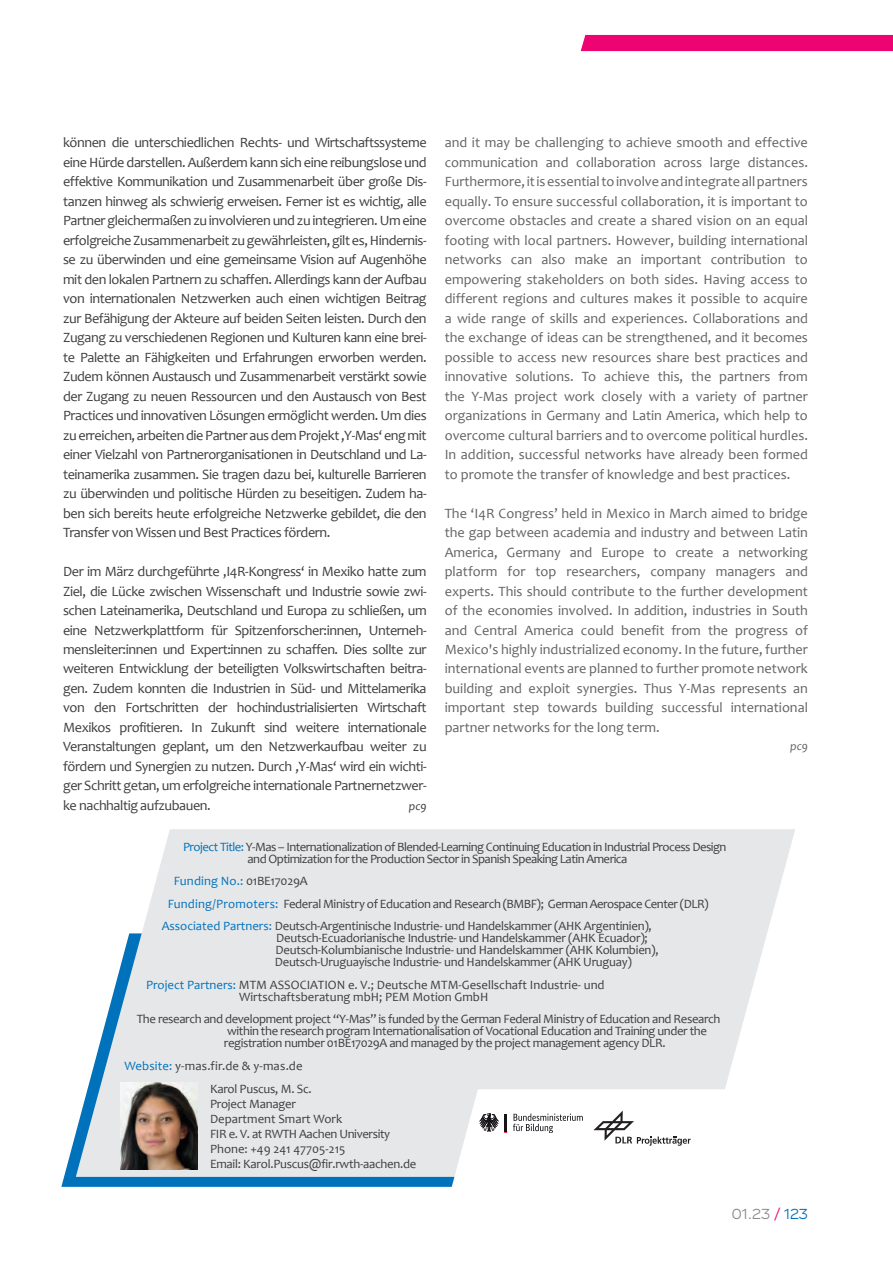
<style>
.page{position:relative;width:893px;height:1263px;background:#fff}
.page>*{position:absolute;margin:0;border:0;box-sizing:border-box;transform-origin:0 0}
.t1{font:15px "Vito";letter-spacing:-.005em;color:#8a8c8f}
.t2{font:14.25px/19.5px "Candara";letter-spacing:-.03em;color:#3e3e3f;text-align:justify}
.t3{font:14.25px/19.5px "Candara";color:#636366;text-align:justify}
.t4{font:12.75px/12px "Candara";letter-spacing:-.025em;color:#3e3e3f}
.t5{font:12.75px/12px "Candara";color:#3e3e3f}
.t6{font:12.75px/23.4px "Candara";letter-spacing:.005em;color:#3e3e3f}
.t7{font:12.75px "Candara";letter-spacing:-.02em;color:#0072bc}
.t8{font:italic 12px "Candara";color:#3e3e3f}
.t9{font:italic 12px "Candara";color:#636366}
.s1{color:#0072bc}
.s2{color:#3e3e3f}
.s3{color:#ed0372}
</style>
<div class="page">
<div style="left:581px;top:35px;width:312px;height:16px;background:#ed0372"></div>
<svg style="left:61px;top:1132px;width:380px;height:55px;background:#1a80c3"></svg>
<svg style="left:76px;top:829px;width:719px;height:348px;background:#e5e8ea"></svg>
<img style="left:121px;top:1082px;width:76px;height:87px">
<svg style="left:441px;top:1089px;width:324px;height:98px"></svg>
<svg style="left:593px;top:1110px;width:98px;height:36px"></svg>
<svg style="left:513px;top:1113px;width:70px;height:19px"></svg>
<svg style="left:479px;top:1113px;width:28px;height:19px"></svg>
<p class="t2" style="left:63px;top:133px;width:365px">können die unterschiedlichen Rechts- und Wirtschaftssysteme eine Hürde darstellen. Außerdem kann sich eine reibungslose und effektive Kommunikation und Zusammenarbeit über große Dis&shy;tanzen hinweg als schwierig erweisen. Ferner ist es wichtig, alle Partner gleichermaßen zu involvieren und zu integrieren. Um eine erfolgreiche Zusammenarbeit zu gewährleisten, gilt es, Hindernis&shy;se zu überwinden und eine gemeinsame Vision auf Augenhöhe mit den lokalen Partnern zu schaffen. Allerdings kann der Aufbau von internationalen Netzwerken auch einen wichtigen Beitrag zur Befähigung der Akteure auf beiden Seiten leisten. Durch den Zugang zu verschiedenen Regionen und Kulturen kann eine brei&shy;te Palette an Fähigkeiten und Erfahrungen erworben werden.<br>Zudem können Austausch und Zusammenarbeit verstärkt sowie der Zugang zu neuen Ressourcen und den Austausch von Best Practices und innovativen Lösungen ermöglicht werden. Um dies zu erreichen, arbeiten die Partner aus dem Projekt ‚Y-Mas‘ eng mit einer Vielzahl von Partnerorganisationen in Deutschland und La&shy;teinamerika zusammen. Sie tragen dazu bei, kulturelle Barrieren zu überwinden und politische Hürden zu beseitigen. Zudem ha&shy;ben sich bereits heute erfolgreiche Netzwerke gebildet, die den Transfer von Wissen und Best Practices fördern.</p>
<p class="t2" style="left:63px;top:561px;width:365px">Der im März durchgeführte ‚I4R-Kongress‘ in Mexiko hatte zum Ziel, die Lücke zwischen Wissenschaft und Industrie sowie zwi&shy;schen Lateinamerika, Deutschland und Europa zu schließen, um eine Netzwerkplattform für Spitzenforscher:innen, Unterneh&shy;mensleiter:innen und Expert:innen zu schaffen. Dies sollte zur weiteren Entwicklung der beteiligten Volkswirtschaften beitra&shy;gen. Zudem konnten die Industrien in Süd- und Mittelamerika von den Fortschritten der hochindustrialisierten Wirtschaft Mexikos profitieren. In Zukunft sind weitere internationale Veranstaltungen geplant, um den Netzwerkaufbau weiter zu fördern und Synergien zu nutzen. Durch ‚Y-Mas‘ wird ein wichti&shy;ger Schritt getan, um erfolgreiche internationale Partnernetzwer&shy;ke nachhaltig aufzubauen.</p>
<p class="t8" style="left:409px;top:799px;width:19px">pc9</p>
<p class="t3" style="left:445px;top:133px;width:365px">and it may be challenging to achieve smooth and effective communication and collaboration across large distances.<br>Furthermore, it is essential to involve and integrate all partners equally. To ensure successful collaboration, it is important to overcome obstacles and create a shared vision on an equal footing with local partners. However, building international networks can also make an important contribution to empowering stakeholders on both sides. Having access to different regions and cultures makes it possible to acquire a wide range of skills and experiences. Collaborations and the exchange of ideas can be strengthened, and it becomes possible to access new resources share best practices and innovative solutions. To achieve this, the partners from the Y-Mas project work closely with a variety of partner organizations in Germany and Latin America, which help to overcome cultural barriers and to overcome political hurdles.<br>In addition, successful networks have already been formed to promote the transfer of knowledge and best practices.</p>
<p class="t3" style="left:445px;top:503px;width:365px">The ‘I4R Congress’ held in Mexico in March aimed to bridge the gap between academia and industry and between Latin America, Germany and Europe to create a networking platform for top researchers, company managers and experts. This should contribute to the further development of the economies involved. In addition, industries in South and Central America could benefit from the progress of Mexico's highly industrialized economy. In the future, further international events are planned to further promote network building and exploit synergies. Thus Y-Mas represents an important step towards building successful international partner networks for the long term.</p>
<p class="t9" style="left:790px;top:739px;width:19px">pc9</p>
<p class="t4" style="left:248px;top:841px;width:480px;text-indent:-64px"><span class="s1">Project Title:</span> Y-Mas – Internationalization of Blended-Learning Continuing Education in Industrial Process Design and Optimization for the Production Sector in Spanish Speaking Latin America</p>
<p class="t7" style="left:174px;top:873px;width:135px">Funding No.: <span class="s2">01BE17029A</span></p>
<p class="t4" style="left:168px;top:898px;width:542px"><span class="s1">Funding/Promoters:</span> Federal Ministry of Education and Research (BMBF); German Aerospace Center (DLR)</p>
<p class="t4" style="left:162px;top:920px;width:492px"><span class="s1">Associated Partners:</span> Deutsch-Argentinische Industrie- und Handelskammer (AHK Argentinien),</p>
<p class="t4" style="left:275px;top:932px;width:385px">Deutsch-Ecuadorianische Industrie- und Handelskammer (AHK Ecuador);<br>Deutsch-Kolumbianische Industrie- und Handelskammer (AHK Kolumbien),<br>Deutsch-Uruguayische Industrie- und Handelskammer (AHK Uruguay)</p>
<p class="t5" style="left:239px;top:979px;width:367px;text-indent:-93px"><span class="s1">Project Partners:</span> MTM ASSOCIATION e. V.; Deutsche MTM-Gesellschaft Industrie- und<br>Wirtschaftsberatung mbH; PEM Motion GmbH</p>
<p class="t4" style="left:224px;top:1013px;width:498px;text-indent:-87px">The research and development project “Y-Mas” is funded by the German Federal Ministry of Education and Research within the research program Internationalisation of Vocational Education and Training under the registration number 01BE17029A and managed by the project management agency DLR.</p>
<p class="t6" style="left:210px;top:1054px;width:103px;text-indent:-86px"><span class="s1">Website:</span> y-mas.fir.de &amp; y-mas.de<br>Karol Puscus, M. Sc.</p>
<p class="t4" style="left:210px;top:1096px;width:208px;line-height:15px">Project Manager<br>Department Smart Work<br>FIR e. V. at RWTH Aachen University<br>Phone: +49 241 47705-215<br>Email: Karol.Puscus@fir.rwth-aachen.de</p>
<p class="t1" style="left:700px;top:1205px;width:109px">UdZ 01.23 <span class="s3">/</span> <span class="s1">123</span></p>
</div>
